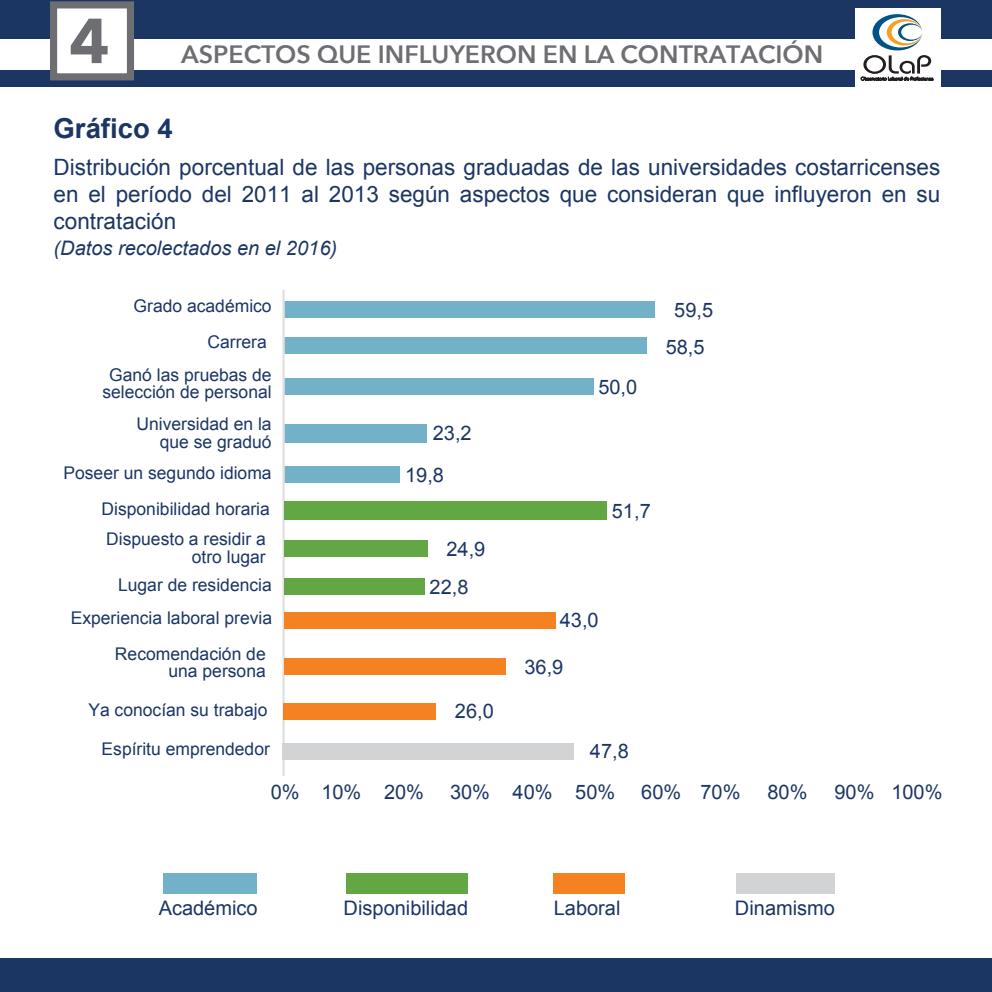
<style>
.page{position:relative;width:992px;height:992px;background:#fff}
.page>*{position:absolute;margin:0;border:0;box-sizing:border-box;transform-origin:0 0}
.t1{font:700 62.75px "Avenir Next";color:#6d6e71}
.t2{font:700 27.5px "Arial";color:#1c3664}
.t3{font:600 25px "Avenir Next";color:#6d6e71}
.t4{font:22.5px/27px "Arial";color:#1c3664;text-align:justify}
.t5{font:20px "Arial";color:#1c3664}
.t6{font:italic 20px "Arial";color:#1c3664}
.t7{font:17.5px/17.5px "Arial";color:#1c3664;text-align:right}
</style>
<div class="page">
<div style="left:0;top:70px;width:992px;height:16px;background:#1c3664"></div>
<div style="left:0;top:0;width:992px;height:38px;background:#1c3664"></div>
<div style="left:0;top:958px;width:992px;height:34px;background:#1c3664"></div>
<div style="left:54px;top:5px;width:76px;height:73px;background:#fff"></div>
<div style="left:50px;top:1px;width:84px;height:79px;border:7px solid #6d6e71"></div>
<div style="left:855px;top:8px;width:85px;height:81px;background:#fff"></div>
<svg style="left:861px;top:14px;width:72px;height:66px"></svg>
<div style="left:163px;top:873px;width:94px;height:21px;background:#72b1c8"></div>
<div style="left:346px;top:873px;width:121px;height:21px;background:#62a744"></div>
<div style="left:554px;top:873px;width:71px;height:21px;background:#f58220"></div>
<div style="left:736px;top:873px;width:98px;height:21px;background:#d2d3d4"></div>
<div style="left:284px;top:302px;width:370px;height:16px;background:#72b1c8"></div>
<div style="left:284px;top:337px;width:362px;height:17px;background:#72b1c8"></div>
<div style="left:284px;top:378px;width:310px;height:16px;background:#72b1c8"></div>
<div style="left:284px;top:424px;width:143px;height:18px;background:#72b1c8"></div>
<div style="left:284px;top:466px;width:116px;height:16px;background:#72b1c8"></div>
<hr style="left:282px;top:290px;width:3px;height:486px;background:#e0e1e0">
<div style="left:284px;top:501px;width:322px;height:18px;background:#62a744"></div>
<div style="left:284px;top:540px;width:144px;height:16px;background:#62a744"></div>
<div style="left:284px;top:578px;width:141px;height:16px;background:#62a744"></div>
<div style="left:284px;top:612px;width:271px;height:16px;background:#f58220"></div>
<div style="left:284px;top:658px;width:222px;height:16px;background:#f58220"></div>
<div style="left:284px;top:703px;width:152px;height:16px;background:#f58220"></div>
<div style="left:282px;top:743px;width:292px;height:16px;background:#d2d3d4"></div>
<h1 class="t1" style="left:69px;top:-13px;width:42px">4</h1>
<h3 class="t3" style="left:181px;top:33px;width:643px">ASPECTOS QUE INFLUYERON EN LA CONTRATACIÓN</h3>
<h2 class="t2" style="left:54px;top:110px;width:121px">Gráfico 4</h2>
<p class="t4" style="left:54px;top:153px;width:888px">Distribución porcentual de las personas graduadas de las universidades costarricenses en el período del 2011 al 2013 según aspectos que consideran que influyeron en su contratación</p>
<p class="t6" style="left:54px;top:235px;width:285px">(Datos recolectados en el 2016)</p>
<p class="t7" style="left:134px;top:297px;width:140px">Grado académico</p>
<p class="t7" style="left:207px;top:334px;width:61px">Carrera</p>
<p class="t7" style="left:102px;top:366px;width:171px;text-align:center">Ganó las pruebas de selección de personal</p>
<p class="t7" style="left:136px;top:416px;width:137px">Universidad en la que se graduó</p>
<p class="t7" style="left:63px;top:465px;width:210px">Poseer un segundo idioma</p>
<p class="t5" style="left:433px;top:420px;width:40px">23,2</p>
<p class="t5" style="left:405px;top:462px;width:40px">19,8</p>
<p class="t5" style="left:598px;top:373px;width:40px">50,0</p>
<p class="t7" style="left:102px;top:500px;width:170px">Disponibilidad horaria</p>
<p class="t5" style="left:612px;top:497px;width:40px">51,7</p>
<p class="t5" style="left:446px;top:535px;width:40px">24,9</p>
<p class="t7" style="left:106px;top:530px;width:161px">Dispuesto a residir a otro lugar</p>
<p class="t7" style="left:118px;top:576px;width:155px">Lugar de residencia</p>
<p class="t5" style="left:429px;top:573px;width:40px">22,8</p>
<p class="t7" style="left:71px;top:609px;width:203px">Experiencia laboral previa</p>
<p class="t7" style="left:115px;top:645px;width:152px">Recomendación de una persona</p>
<p class="t7" style="left:88px;top:701px;width:180px">Ya conocían su trabajo</p>
<p class="t5" style="left:455px;top:698px;width:40px">26,0</p>
<p class="t5" style="left:560px;top:607px;width:40px">43,0</p>
<p class="t5" style="left:524px;top:654px;width:40px">36,9</p>
<p class="t7" style="left:102px;top:740px;width:170px">Espíritu emprendedor</p>
<p class="t5" style="left:590px;top:737px;width:40px">47,8</p>
<p class="t5" style="left:674px;top:297px;width:40px">59,5</p>
<p class="t5" style="left:665px;top:333px;width:40px">58,5</p>
<p class="t5" style="left:271px;top:779px;width:155px">0% 10% 20%</p>
<p class="t5" style="left:450px;top:779px;width:167px">30% 40% 50%</p>
<p class="t5" style="left:641px;top:779px;width:101px">60% 70%</p>
<p class="t5" style="left:767px;top:779px;width:42px">80%</p>
<p class="t5" style="left:834px;top:779px;width:109px">90% 100%</p>
<p class="t5" style="left:159px;top:894px;width:100px">Académico</p>
<p class="t5" style="left:344px;top:894px;width:126px">Disponibilidad</p>
<p class="t5" style="left:554px;top:894px;width:68px">Laboral</p>
<p class="t5" style="left:735px;top:894px;width:101px">Dinamismo</p>
</div>
